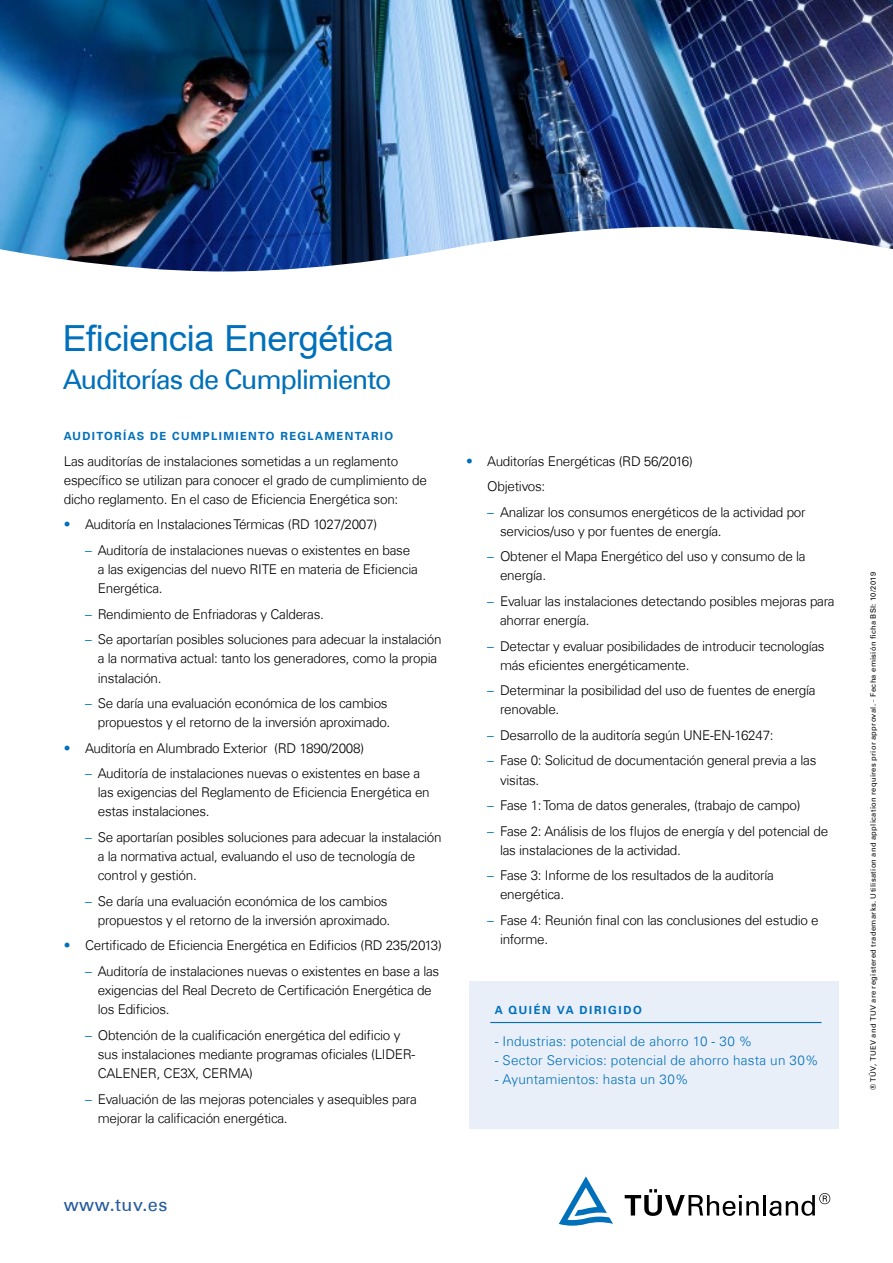
<style>
.page{position:relative;width:893px;height:1263px;background:#fff}
.page>*{position:absolute;margin:0;border:0;box-sizing:border-box;transform-origin:0 0}
.t1{font:36px "Arial";letter-spacing:-.01em;color:#0070ba}
.t2{font:27px "Univers Com 55 Roman";letter-spacing:-.045em;color:#0070ba}
.t3{font:18px "Univers Com 55 Roman";letter-spacing:.025em;color:#245a9c}
.t4{font:300 13.5px/19.2px "Univers Com 45";letter-spacing:-.02em;color:#000}
.t5{font:300 13.5px "Univers Com 45";letter-spacing:.015em;color:#0070ba}
.t6{font:700 11.25px "Univers Com 65";letter-spacing:.12em;color:#0070ba}
.t7{font:700 11.25px "Univers Com 65";letter-spacing:.145em;color:#0070ba}
.t8{font:7.5px "Univers Com 55 Roman";letter-spacing:.05em;color:#000}
.s1{color:#0070ba}
</style>
<div class="page">
<svg style="left:625px;top:1189px;width:134px;height:27px"></svg>
<hr style="left:763px;top:1195px;width:3px;height:20px;background:#000">
<svg style="left:769px;top:1193px;width:61px;height:23px"></svg>
<svg style="left:559px;top:1176px;width:54px;height:50px"></svg>
<div style="left:469px;top:981px;width:370px;height:148px;background:#e9eff9"></div>
<hr style="left:490px;top:1022px;width:331px;height:1px;background:#0070ba">
<img style="left:0;top:0;width:893px;height:271px">
<h1 class="t1" style="left:63px;top:313px;width:333px">Eficiencia Energética</h1>
<h2 class="t2" style="left:63px;top:363px;width:330px">Auditorías de Cumplimiento</h2>
<p class="t6" style="left:64px;top:429px;width:331px">AUDITORÍAS DE CUMPLIMIENTO REGLAMENTARIO</p>
<p class="t4" style="left:64px;top:451px;width:365px">Las auditorías de instalaciones sometidas a un reglamento específico se utilizan para conocer el grado de cumplimiento de dicho reglamento. En el caso de Eficiencia Energética son:</p>
<p class="t4" style="left:64px;top:515px;width:315px"><span class="s1">•</span> Auditoría en Instalaciones Térmicas (RD 1027/2007)</p>
<p class="t4" style="left:98px;top:540px;width:321px;text-indent:-13px"><span class="s1">–</span> Auditoría de instalaciones nuevas o existentes en base a las exigencias del nuevo RITE en materia de Eficiencia<br>Energética.</p>
<p class="t4" style="left:85px;top:604px;width:240px"><span class="s1">–</span> Rendimiento de Enfriadoras y Calderas.</p>
<p class="t4" style="left:98px;top:630px;width:345px;text-indent:-13px"><span class="s1">–</span> Se aportarían posibles soluciones para adecuar la instalación a la normativa actual: tanto los generadores, como la propia instalación.</p>
<p class="t4" style="left:85px;top:694px;width:307px;text-align:right"><span class="s1">–</span> Se daría una evaluación económica de los cambios propuestos y el retorno de la inversión aproximado.</p>
<p class="t4" style="left:64px;top:738px;width:302px"><span class="s1">•</span> Auditoría en Alumbrado Exterior (RD 1890/2008)</p>
<p class="t4" style="left:98px;top:764px;width:333px;text-indent:-13px"><span class="s1">–</span> Auditoría de instalaciones nuevas o existentes en base a las exigencias del Reglamento de Eficiencia Energética en estas instalaciones.</p>
<p class="t4" style="left:98px;top:827px;width:345px;text-indent:-13px"><span class="s1">–</span> Se aportarían posibles soluciones para adecuar la instalación a la normativa actual, evaluando el uso de tecnología de control y gestión.</p>
<p class="t4" style="left:85px;top:891px;width:307px;text-align:right"><span class="s1">–</span> Se daría una evaluación económica de los cambios propuestos y el retorno de la inversión aproximado.</p>
<p class="t4" style="left:64px;top:936px;width:380px"><span class="s1">•</span> Certificado de Eficiencia Energética en Edificios (RD 235/2013)</p>
<p class="t4" style="left:98px;top:961px;width:343px;text-indent:-13px"><span class="s1">–</span> Auditoría de instalaciones nuevas o existentes en base a las exigencias del Real Decreto de Certificación Energética de los Edificios.</p>
<p class="t4" style="left:98px;top:1025px;width:319px;text-indent:-13px"><span class="s1">–</span> Obtención de la cualificación energética del edificio y sus instalaciones mediante programas oficiales (LIDER-<br>CALENER, CE3X, CERMA)</p>
<p class="t4" style="left:98px;top:1089px;width:320px;text-indent:-13px"><span class="s1">–</span> Evaluación de las mejoras potenciales y asequibles para mejorar la calificación energética.</p>
<p class="t4" style="left:487px;top:448px;width:207px;line-height:25.5px;text-indent:-21px"><span class="s1">•</span> Auditorías Energéticas (RD 56/2016)<br>Objetivos:</p>
<p class="t4" style="left:500px;top:502px;width:307px;text-indent:-13px"><span class="s1">–</span> Analizar los consumos energéticos de la actividad por servicios/uso y por fuentes de energía.</p>
<p class="t4" style="left:500px;top:547px;width:307px;text-indent:-13px"><span class="s1">–</span> Obtener el Mapa Energético del uso y consumo de la energía.</p>
<p class="t4" style="left:500px;top:592px;width:336px;text-indent:-13px"><span class="s1">–</span> Evaluar las instalaciones detectando posibles mejoras para ahorrar energía.</p>
<p class="t4" style="left:500px;top:636px;width:326px;text-indent:-13px"><span class="s1">–</span> Detectar y evaluar posibilidades de introducir tecnologías más eficientes energéticamente.</p>
<p class="t4" style="left:500px;top:681px;width:317px;text-indent:-13px"><span class="s1">–</span> Determinar la posibilidad del uso de fuentes de energía renovable.</p>
<p class="t4" style="left:487px;top:725px;width:288px"><span class="s1">–</span> Desarrollo de la auditoría según UNE-EN-16247:</p>
<p class="t4" style="left:500px;top:751px;width:318px;text-indent:-13px"><span class="s1">–</span> Fase 0: Solicitud de documentación general previa a las visitas.</p>
<p class="t4" style="left:487px;top:796px;width:315px"><span class="s1">–</span> Fase 1: Toma de datos generales, (trabajo de campo)</p>
<p class="t4" style="left:500px;top:821px;width:330px;text-indent:-13px"><span class="s1">–</span> Fase 2: Análisis de los flujos de energía y del potencial de las instalaciones de la actividad.</p>
<p class="t4" style="left:500px;top:866px;width:275px;text-indent:-13px"><span class="s1">–</span> Fase 3: Informe de los resultados de la auditoría energética.</p>
<p class="t4" style="left:500px;top:910px;width:320px;text-indent:-13px"><span class="s1">–</span> Fase 4: Reunión final con las conclusiones del estudio e informe.</p>
<p class="t7" style="left:495px;top:1003px;width:149px">A QUIÉN VA DIRIGIDO</p>
<p class="t5" style="left:495px;top:1033px;width:259px">- Industrias: potencial de ahorro 10 - 30 %</p>
<p class="t5" style="left:495px;top:1052px;width:325px">- Sector Servicios: potencial de ahorro hasta un 30%</p>
<p class="t5" style="left:495px;top:1071px;width:195px">- Ayuntamientos: hasta un 30%</p>
<h3 class="t3" style="left:64px;top:1194px;width:105px">www.tuv.es</h3>
<p class="t8" style="left:869px;top:1090px;width:519px;rotate:-90deg">® TÜV, TUEV and TUV are registered trademarks. Utilisation and application requires prior approval. - Fecha emisión ficha BSI: 10/2019</p>
</div>
